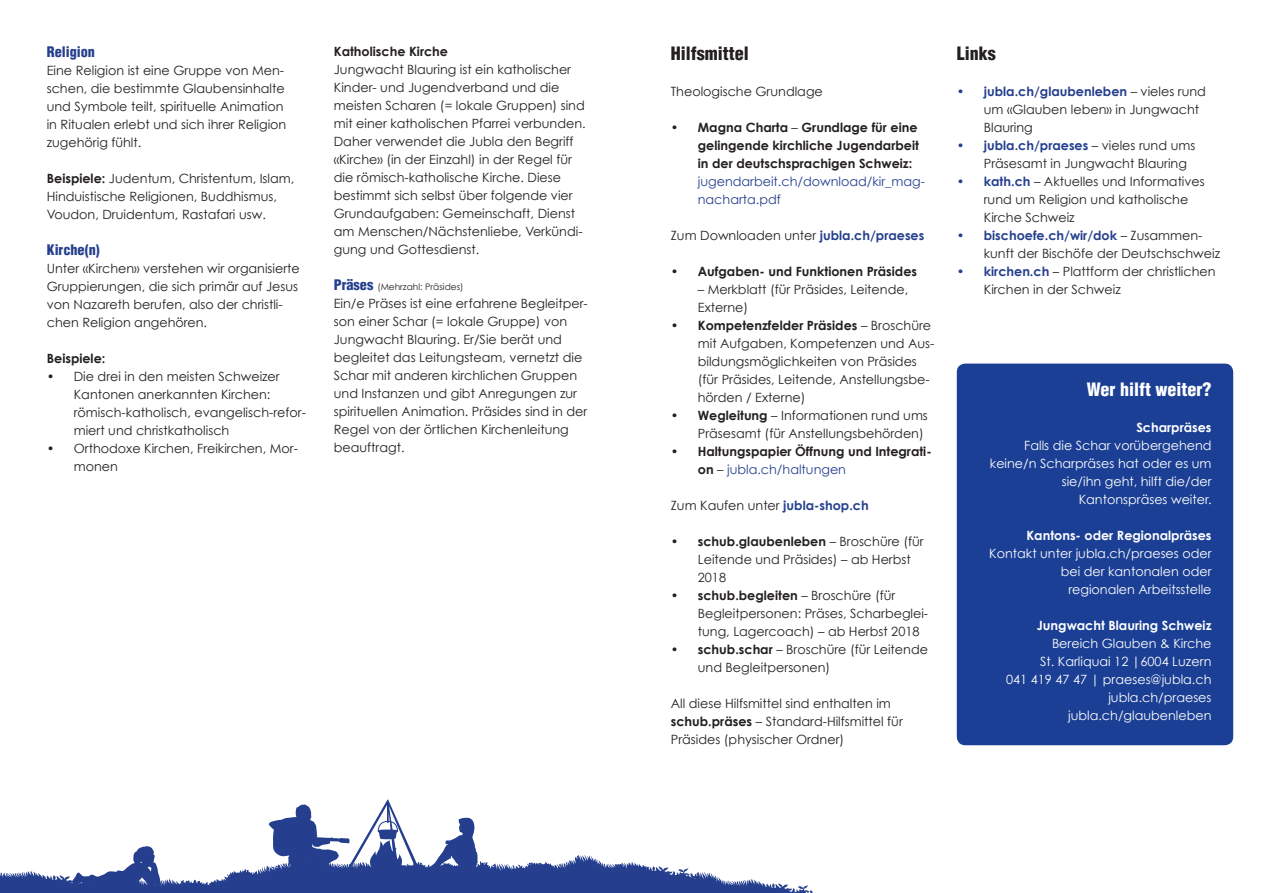
<style>
.page{position:relative;width:1263px;height:893px;background:#fff}
.page>*{position:absolute;margin:0;border:0;box-sizing:border-box;transform-origin:0 0}
.t1{font:900 condensed 18px "Helvetica LT Std";color:#231f20}
.t2{font:900 condensed 18px "Helvetica LT Std";color:#fff}
.t3{font:900 condensed 14.25px "Helvetica LT Std";color:#253f8e}
.t4{font:12.75px/18px "Century Gothic";color:#231f20}
.t5{font:12.75px/18px "Century Gothic";color:#fff;text-align:right}
.t6{font:700 12.75px/18px "Century Gothic";color:#231f20;text-align:justify}
.t7{font:700 12.75px "Century Gothic";color:#fff}
.t8{font:12.75px/18px "Century Gothic";color:#253f8e}
.t9{font:9px "Century Gothic";color:#231f20}
.s1{font-weight:700}
.s2{font-family:"Helvetica LT Std";font-weight:900;font-stretch:condensed;font-size:14.25px;color:#253f8e}
.s3{font-weight:400}
.s4{font-weight:700;color:#253f8e}
.s5{font-weight:400;color:#253f8e}
</style>
<div class="page">
<div style="left:957px;top:364px;width:276px;height:381px;background:#1b3f94;border-radius:9px"></div>
<svg style="left:0;top:799px;width:813px;height:94px"></svg>
<p class="t3" style="left:47px;top:43px;width:50px">Religion</p>
<p class="t4" style="left:47px;top:61px;width:241px">Eine Religion ist eine Gruppe von Men&shy;schen, die bestimmte Glaubensinhalte und Symbole teilt, spirituelle Animation in Ritualen erlebt und sich ihrer Religion zugehörig fühlt.</p>
<p class="t4" style="left:47px;top:169px;width:249px"><span class="s1">Beispiele:</span> Judentum, Christentum, Islam,<br>Hinduistische Religionen, Buddhismus,<br>Voudon, Druidentum, Rastafari usw.</p>
<p class="t3" style="left:47px;top:241px;width:55px">Kirche(n)</p>
<p class="t4" style="left:47px;top:259px;width:255px">Unter «Kirchen» verstehen wir organisierte Gruppierungen, die sich primär auf Jesus von Nazareth berufen, also der christli&shy;chen Religion angehören.</p>
<p class="t6" style="left:47px;top:349px;width:60px">Beispiele:</p>
<p class="t4" style="left:74px;top:367px;width:234px;text-indent:-27px">• Die drei in den meisten Schweizer Kantonen anerkannten Kirchen: römisch-katholisch, evangelisch-refor&shy;miert und christkatholisch</p>
<p class="t4" style="left:74px;top:439px;width:226px;text-indent:-27px">• Orthodoxe Kirchen, Freikirchen, Mor&shy;monen</p>
<p class="t6" style="left:334px;top:42px;width:116px">Katholische Kirche</p>
<p class="t4" style="left:334px;top:61px;width:253px">Jungwacht Blauring ist ein katholischer Kinder- und Jugendverband und die meisten Scharen (= lokale Gruppen) sind mit einer katholischen Pfarrei verbunden.<br>Daher verwendet die Jubla den Begriff «Kirche» (in der Einzahl) in der Regel für die römisch-katholische Kirche. Diese bestimmt sich selbst über folgende vier Grundaufgaben: Gemeinschaft, Dienst am Menschen/Nächstenliebe, Verkündi&shy;gung und Gottesdienst.</p>
<p class="t9" style="left:334px;top:282px;width:131px"><span class="s2">Präses</span> (Mehrzahl: Präsides)</p>
<p class="t4" style="left:334px;top:295px;width:255px">Ein/e Präses ist eine erfahrene Begleitper&shy;son einer Schar (= lokale Gruppe) von Jungwacht Blauring. Er/Sie berät und begleitet das Leitungsteam, vernetzt die Schar mit anderen kirchlichen Gruppen und Instanzen und gibt Anregungen zur spirituellen Animation. Präsides sind in der Regel von der örtlichen Kirchenleitung beauftragt.</p>
<h1 class="t1" style="left:671px;top:42px;width:79px">Hilfsmittel</h1>
<p class="t4" style="left:671px;top:82px;width:154px">Theologische Grundlage</p>
<p class="t6" style="left:698px;top:118px;width:223px;text-indent:-27px">• Magna Charta <span class="s3">–</span> Grundlage für eine gelingende kirchliche Jugendarbeit in der deutschsprachigen Schweiz:</p>
<p class="t8" style="left:698px;top:172px;width:229px">jugendarbeit.ch/download/kir_mag&shy;nacharta.pdf</p>
<p class="t4" style="left:671px;top:226px;width:255px">Zum Downloaden unter <span class="s4">jubla.ch/praeses</span></p>
<p class="t6" style="left:671px;top:262px;width:248px">• Aufgaben- und Funktionen Präsides</p>
<p class="t4" style="left:698px;top:280px;width:212px">– Merkblatt (für Präsides, Leitende,<br>Externe)</p>
<p class="t4" style="left:698px;top:316px;width:238px;text-indent:-27px"><span class="s1">• Kompetenzfelder Präsides</span> – Broschüre mit Aufgaben, Kompetenzen und Aus&shy;bildungsmöglichkeiten von Präsides (für Präsides, Leitende, Anstellungsbe&shy;hörden / Externe)</p>
<p class="t4" style="left:698px;top:406px;width:232px;text-indent:-27px"><span class="s1">• Wegleitung</span> – Informationen rund ums<br>Präsesamt (für Anstellungsbehörden)</p>
<p class="t6" style="left:698px;top:442px;width:235px;text-indent:-27px">• Haltungspapier Öffnung und Integrati&shy;on <span class="s3">–</span> <span class="s5">jubla.ch/haltungen</span></p>
<p class="t4" style="left:671px;top:496px;width:199px">Zum Kaufen unter <span class="s4">jubla-shop.ch</span></p>
<p class="t4" style="left:698px;top:532px;width:227px;text-indent:-27px"><span class="s1">• schub.glaubenleben</span> – Broschüre (für<br>Leitende und Präsides) – ab Herbst<br>2018</p>
<p class="t4" style="left:698px;top:586px;width:232px;text-indent:-27px"><span class="s1">• schub.begleiten</span> – Broschüre (für<br>Begleitpersonen: Präses, Scharbeglei&shy;tung, Lagercoach) – ab Herbst 2018</p>
<p class="t4" style="left:698px;top:640px;width:232px;text-indent:-27px"><span class="s1">• schub.schar</span> – Broschüre (für Leitende und Begleitpersonen)</p>
<p class="t4" style="left:671px;top:694px;width:234px">All diese Hilfsmittel sind enthalten im <span class="s1">schub.präses</span> – Standard-Hilfsmittel für<br>Präsides (physischer Ordner)</p>
<h1 class="t1" style="left:957px;top:42px;width:40px">Links</h1>
<p class="t4" style="left:984px;top:82px;width:224px;text-indent:-27px"><span class="s4">• jubla.ch/glaubenleben</span> – vieles rund um «Glauben leben» in Jungwacht<br>Blauring</p>
<p class="t4" style="left:984px;top:136px;width:213px;text-indent:-27px"><span class="s4">• jubla.ch/praeses</span> – vieles rund ums<br>Präsesamt in Jungwacht Blauring</p>
<p class="t4" style="left:984px;top:172px;width:222px;text-indent:-27px"><span class="s4">• kath.ch</span> – Aktuelles und Informatives rund um Religion und katholische<br>Kirche Schweiz</p>
<p class="t4" style="left:984px;top:226px;width:238px;text-indent:-27px"><span class="s4">• bischoefe.ch/wir/dok</span> – Zusammen&shy;kunft der Bischöfe der Deutschschweiz</p>
<p class="t4" style="left:984px;top:262px;width:233px;text-indent:-27px"><span class="s4">• kirchen.ch</span> – Plattform der christlichen<br>Kirchen in der Schweiz</p>
<h1 class="t2" style="left:1087px;top:378px;width:126px">Wer hilft weiter?</h1>
<p class="t7" style="left:1136px;top:419px;width:77px">Scharpräses</p>
<p class="t5" style="left:990px;top:436px;width:223px">Falls die Schar vorübergehend keine/n Scharpräses hat oder es um sie/ihn geht, hilft die/der<br>Kantonspräses weiter.</p>
<p class="t7" style="left:1026px;top:527px;width:187px">Kantons- oder Regionalpräses</p>
<p class="t5" style="left:989px;top:544px;width:224px">Kontakt unter jubla.ch/praeses oder bei der kantonalen oder<br>regionalen Arbeitsstelle</p>
<p class="t7" style="left:1037px;top:617px;width:176px">Jungwacht Blauring Schweiz</p>
<p class="t5" style="left:1006px;top:634px;width:207px">Bereich Glauben &amp; Kirche<br>St. Karliquai 12 |6004 Luzern<br>041 419 47 47 | praeses@jubla.ch jubla.ch/praeses jubla.ch/glaubenleben</p>
</div>
